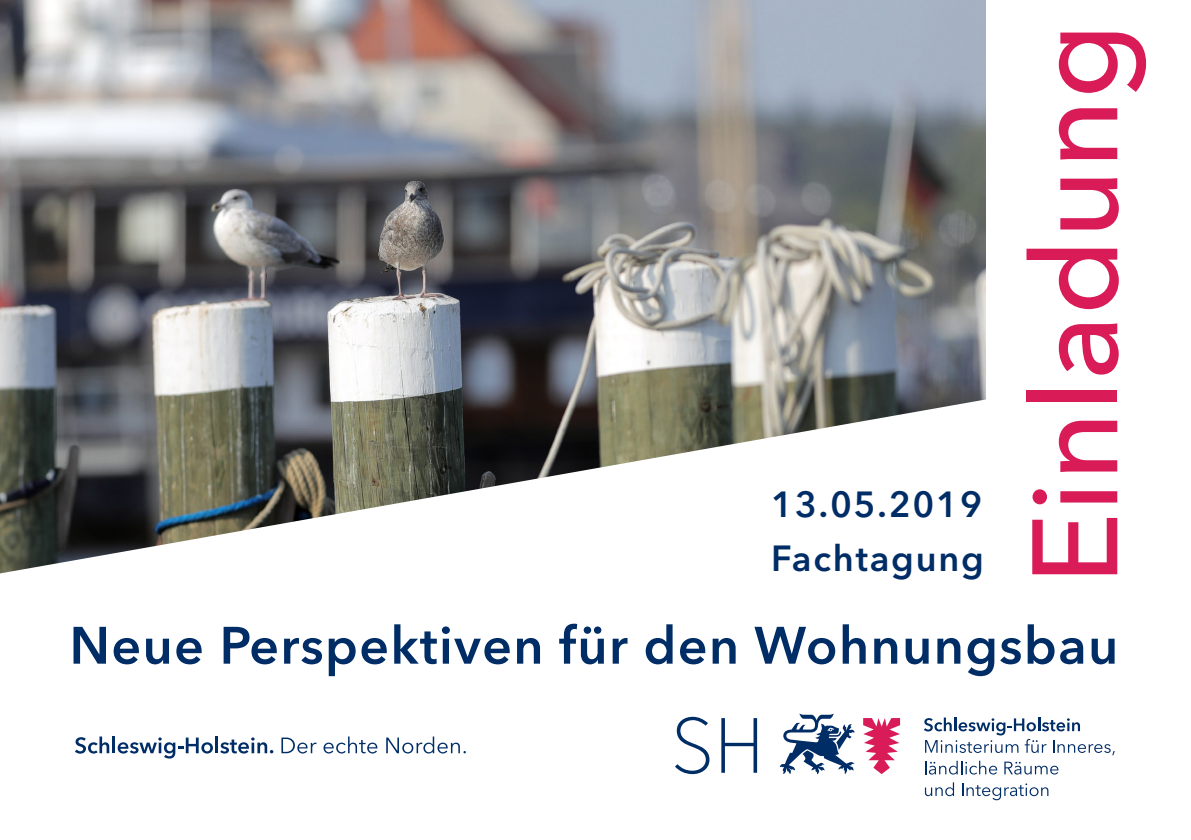
<style>
.page{position:relative;width:1191px;height:840px;background:#fff}
.page>*{position:absolute;margin:0;border:0;box-sizing:border-box;transform-origin:0 0}
.Titel_60_pt_light_sc{font:500 120px "Avenir Next LT Pro";color:#d91b57}
.Titel_24_demi_schwar{font:600 52px "Avenir Next LT Pro";letter-spacing:.025em;color:#002d66}
.Normal_10pt{font:600 36px/54px "Avenir Next LT Pro";letter-spacing:.05em;color:#002d66}
</style>
<div class="page">
<img style="left:0;top:0;width:985px;height:363px">
<svg style="left:0;top:363px;width:1115px;height:438px"></svg>
<svg style="left:675px;top:716px;width:34px;height:57px"></svg>
<svg style="left:721px;top:717px;width:36px;height:55px"></svg>
<svg style="left:863px;top:717px;width:37px;height:56px"></svg>
<svg style="left:779px;top:713px;width:75px;height:60px"></svg>
<svg style="left:923px;top:717px;width:191px;height:37px"></svg>
<svg style="left:925px;top:760px;width:72px;height:14px"></svg>
<svg style="left:1004px;top:761px;width:54px;height:13px"></svg>
<svg style="left:925px;top:781px;width:29px;height:14px"></svg>
<svg style="left:962px;top:782px;width:86px;height:17px"></svg>
<svg style="left:75px;top:736px;width:34px;height:17px"></svg>
<hr style="left:112px;top:736px;width:3px;height:16px;background:#002d66">
<svg style="left:118px;top:737px;width:95px;height:21px"></svg>
<hr style="left:215px;top:736px;width:3px;height:16px;background:#002d66">
<svg style="left:220px;top:737px;width:53px;height:16px"></svg>
<svg style="left:281px;top:737px;width:35px;height:16px"></svg>
<svg style="left:323px;top:736px;width:54px;height:17px"></svg>
<svg style="left:386px;top:736px;width:80px;height:17px"></svg>
<p class="Normal_10pt" style="left:771px;top:477px;width:214px">13.05.2019<br>Fachtagung</p>
<p class="Titel_60_pt_light_sc" style="left:1003px;top:584px;width:562px;rotate:-90deg">Einladung</p>
<p class="Titel_24_demi_schwar" style="left:69px;top:613px;width:1050px">Neue Perspektiven für den Wohnungsbau</p>
</div>
